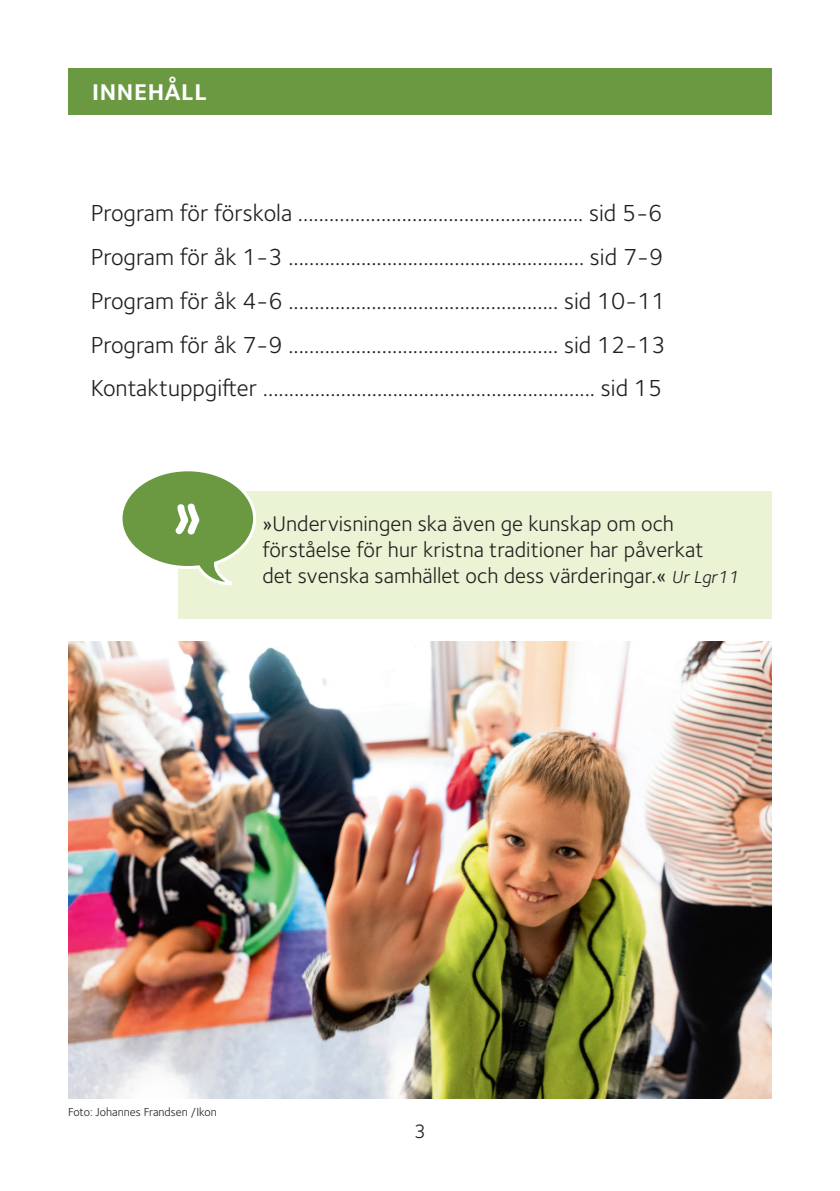
<style>
.page{position:relative;width:840px;height:1191px;background:#fff}
.page>*{position:absolute;margin:0;border:0;box-sizing:border-box;transform-origin:0 0}
.t1{font:70px "Post Box";color:#fff}
.t2{font:600 30px "Foundry Sterling OT3";color:#fff}
.t3{font:24px "Foundry Sterling OT3";color:#231f20}
.t4{font:22px "Foundry Sterling OT3";color:#231f20}
.t5{font:20px "Foundry Sterling OT3";color:#231f20}
.t6{font:12px "Foundry Sterling OT3";color:#231f20}
.s1{font-style:italic;font-size:18px}
</style>
<div class="page">
<div style="left:178px;top:491px;width:593px;height:128px;background:#eaf3d4"></div>
<svg style="left:122px;top:471px;width:134px;height:115px"></svg>
<div style="left:68px;top:68px;width:703px;height:46px;background:#6a9942"></div>
<img style="left:68px;top:642px;width:703px;height:456px">
<p class="t2" style="left:92px;top:67px;width:117px">innehåll</p>
<p class="t3" style="left:91px;top:196px;width:573px">Program för förskola ....................................................... sid 5-6</p>
<p class="t3" style="left:91px;top:239px;width:573px">Program för åk 1-3 ......................................................... sid 7-9</p>
<p class="t3" style="left:91px;top:283px;width:576px">Program för åk 4-6 .................................................... sid 10-11</p>
<p class="t3" style="left:91px;top:327px;width:576px">Program för åk 7-9 .................................................... sid 12-13</p>
<p class="t3" style="left:91px;top:370px;width:572px">Kontaktuppgifter ................................................................ sid 15</p>
<p class="t1" style="left:174px;top:464px;width:29px">»</p>
<p class="t4" style="left:262px;top:507px;width:413px">»Undervisningen ska även ge kunskap om och</p>
<p class="t4" style="left:262px;top:533px;width:442px">förståelse för hur kristna traditioner har påverkat</p>
<p class="t4" style="left:262px;top:559px;width:477px">det svenska samhället och dess värderingar.« <span class="s1">Ur Lgr11</span></p>
<p class="t6" style="left:68px;top:1102px;width:150px">Foto: Johannes Frandsen /Ikon</p>
<p class="t5" style="left:414px;top:1117px;width:13px">3</p>
</div>
